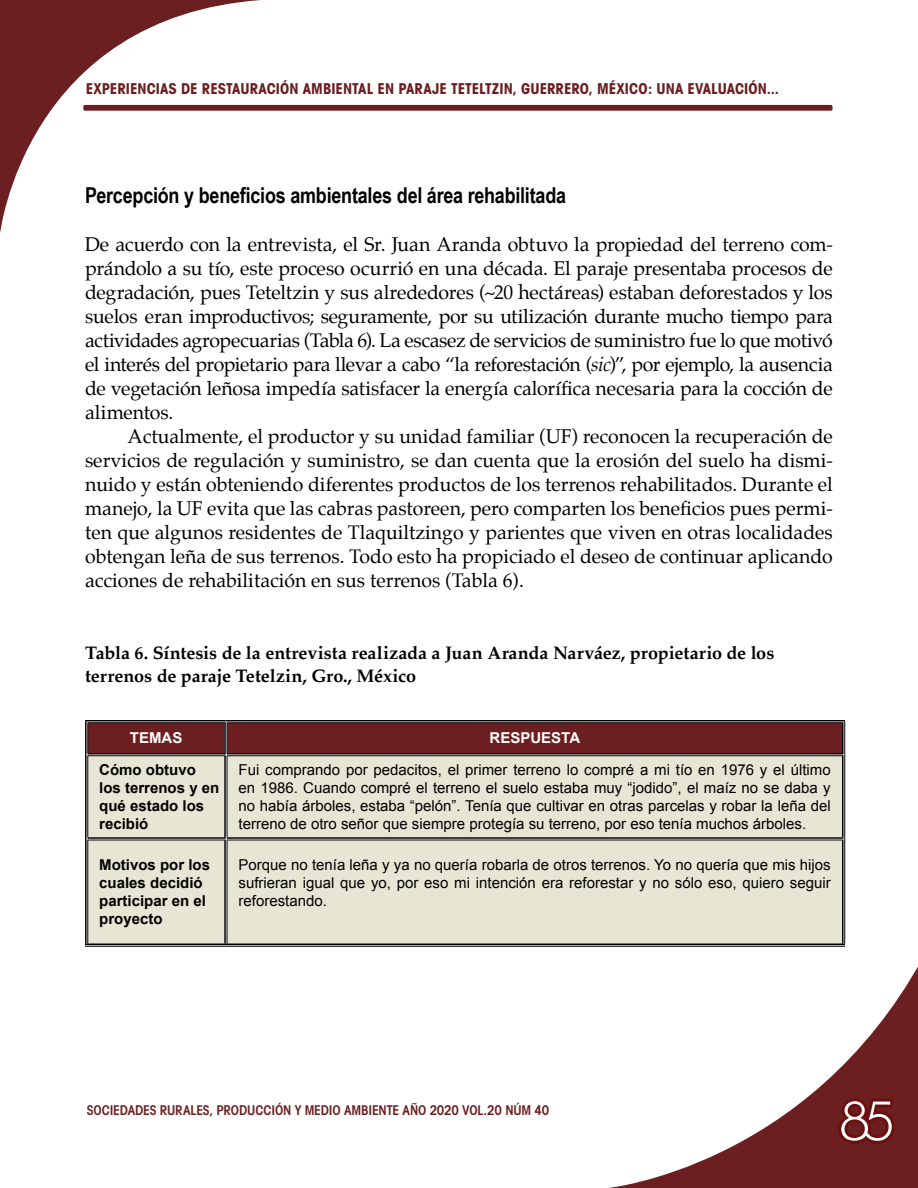
<style>
.page{position:relative;width:918px;height:1188px;background:#fff}
.page>*{position:absolute;margin:0;border:0;box-sizing:border-box;transform-origin:0 0}
.t1{font:60px "Martin Got URWT Ligh";color:#fff}
.t2{font:700 21.9px "Arial Narrow";letter-spacing:-.01em;color:#000}
.t3{font:19.5px/24px "Palatino";color:#000;text-align:justify}
.t4{font:700 18px/24px "Palatino";color:#000}
.t5{font:15px/18px "Arial";color:#000;text-align:justify}
.t6{font:700 15px/18px "Arial";color:#000}
.t7{font:700 condensed 15px "Avant Garde";letter-spacing:.005em;color:#6b1f20}
.t8{font:700 15px "Arial";color:#fff}
.t9{font:13.5px "Avant Garde Cond Demi SC850";letter-spacing:-.01em;color:#6b1f20}
.s1{font-style:italic}
</style>
<div class="page">
<div style="left:83px;top:105px;width:749px;height:6px;background:#6b1f20;border-radius:2px"></div>
<svg style="left:0;top:0;width:262px;height:233px"></svg>
<svg style="left:609px;top:966px;width:309px;height:222px"></svg>
<svg style="left:835px;top:1094px;width:64px;height:54px;background:#6b1717"></svg>
<div style="left:89px;top:723px;width:753px;height:30px;background:#6b1f20"></div>
<div style="left:89px;top:756px;width:753px;height:188px;background:#e7e5d3"></div>
<hr style="left:224px;top:723px;width:3px;height:30px;background:#fff">
<hr style="left:224px;top:756px;width:3px;height:81px;background:#fff">
<hr style="left:85px;top:837px;width:141px;height:3px;background:#fff">
<hr style="left:226px;top:837px;width:619px;height:3px;background:#fff">
<hr style="left:224px;top:840px;width:3px;height:104px;background:#fff">
<hr style="left:85px;top:944px;width:141px;height:2px;background:#e7e5d3">
<hr style="left:226px;top:944px;width:619px;height:2px;background:#e7e5d3">
<hr style="left:85px;top:720px;width:141px;height:2px;background:#000">
<hr style="left:88px;top:722px;width:138px;height:1px;background:#000">
<hr style="left:85px;top:722px;width:2px;height:32px;background:#000">
<hr style="left:88px;top:723px;width:1px;height:30px;background:#000">
<hr style="left:226px;top:720px;width:619px;height:2px;background:#000">
<hr style="left:227px;top:722px;width:617px;height:1px;background:#000">
<hr style="left:224px;top:723px;width:2px;height:30px;background:#000">
<hr style="left:227px;top:723px;width:1px;height:30px;background:#000">
<hr style="left:842px;top:723px;width:2px;height:30px;background:#000">
<hr style="left:844px;top:722px;width:1px;height:32px;background:#000">
<hr style="left:88px;top:753px;width:138px;height:1px;background:#000">
<hr style="left:88px;top:755px;width:138px;height:1px;background:#000">
<hr style="left:85px;top:755px;width:2px;height:84px;background:#000">
<hr style="left:88px;top:756px;width:1px;height:81px;background:#000">
<hr style="left:227px;top:753px;width:617px;height:1px;background:#000">
<hr style="left:227px;top:755px;width:617px;height:1px;background:#000">
<hr style="left:224px;top:756px;width:2px;height:81px;background:#000">
<hr style="left:227px;top:756px;width:1px;height:81px;background:#000">
<hr style="left:842px;top:756px;width:2px;height:81px;background:#000">
<hr style="left:844px;top:755px;width:1px;height:84px;background:#000">
<hr style="left:88px;top:837px;width:138px;height:2px;background:#000">
<hr style="left:88px;top:840px;width:138px;height:1px;background:#000">
<hr style="left:85px;top:839px;width:2px;height:105px;background:#000">
<hr style="left:88px;top:840px;width:1px;height:104px;background:#000">
<hr style="left:227px;top:837px;width:617px;height:2px;background:#000">
<hr style="left:227px;top:840px;width:617px;height:1px;background:#000">
<hr style="left:224px;top:840px;width:2px;height:104px;background:#000">
<hr style="left:227px;top:840px;width:1px;height:104px;background:#000">
<hr style="left:842px;top:840px;width:2px;height:104px;background:#000">
<hr style="left:844px;top:839px;width:1px;height:105px;background:#000">
<hr style="left:85px;top:944px;width:141px;height:1px;background:#000">
<hr style="left:85px;top:946px;width:141px;height:1px;background:#000">
<hr style="left:226px;top:944px;width:619px;height:1px;background:#000">
<hr style="left:226px;top:946px;width:619px;height:1px;background:#000">
<p class="t7" style="left:86px;top:79px;width:25px">EXPERIENCIAS</p>
<p class="t7" style="left:181px;top:79px;width:30px">DE RESTA</p>
<p class="t7" style="left:241px;top:79px;width:19px">URACIÓN</p>
<p class="t7" style="left:303px;top:79px;width:37px">AMBIENTAL</p>
<p class="t7" style="left:378px;top:79px;width:30px">EN PARA</p>
<p class="t7" style="left:432px;top:79px;width:34px">JE TETELT</p>
<p class="t7" style="left:492px;top:79px;width:57px">ZIN, GUERRERO</p>
<p class="t7" style="left:589px;top:79px;width:108px">, MÉXICO: UNA EVAL</p>
<p class="t7" style="left:718px;top:79px;width:18px">UACIÓN</p>
<p class="t7" style="left:767px;top:79px;width:14px">...</p>
<p class="t2" style="left:85px;top:178px;width:483px">Percepción y beneficios ambientales del área rehabilitada</p>
<p class="t3" style="left:85px;top:232px;width:749px">De acuerdo con la entrevista, el Sr. Juan Aranda obtuvo la propiedad del terreno com&shy;prándolo a su tío, este proceso ocurrió en una década. El paraje presentaba procesos de degradación, pues Teteltzin y sus alrededores (~20 hectáreas) estaban deforestados y los suelos eran improductivos; seguramente, por su utilización durante mucho tiempo para actividades agropecuarias (Tabla 6). La escasez de servicios de suministro fue lo que motivó el interés del propietario para llevar a cabo “la reforestación (<span class="s1">sic</span>)”, por ejemplo, la ausencia de vegetación leñosa impedía satisfacer la energía calorífica necesaria para la cocción de alimentos.</p>
<p class="t3" style="left:85px;top:424px;width:749px;text-indent:43px">Actualmente, el productor y su unidad familiar (UF) reconocen la recuperación de servicios de regulación y suministro, se dan cuenta que la erosión del suelo ha dismi&shy;nuido y están obteniendo diferentes productos de los terrenos rehabilitados. Durante el manejo, la UF evita que las cabras pastoreen, pero comparten los beneficios pues permi&shy;ten que algunos residentes de Tlaquiltzingo y parientes que viven en otras localidades obtengan leña de sus terrenos. Todo esto ha propiciado el deseo de continuar aplicando acciones de rehabilitación en sus terrenos (Tabla 6).</p>
<p class="t4" style="left:85px;top:640px;width:691px">Tabla 6. Síntesis de la entrevista realizada a Juan Aranda Narváez, propietario de los terrenos de paraje Tetelzin, Gro., México</p>
<p class="t8" style="left:130px;top:728px;width:54px">TEMAS</p>
<p class="t8" style="left:490px;top:728px;width:92px">RESPUESTA</p>
<p class="t6" style="left:99px;top:761px;width:122px">Cómo obtuvo los terrenos y en qué estado los recibió</p>
<p class="t5" style="left:239px;top:761px;width:594px">Fui comprando por pedacitos, el primer terreno lo compré a mi tío en 1976 y el último en 1986. Cuando compré el terreno el suelo estaba muy “jodido”, el maíz no se daba y no había árboles, estaba “pelón”. Tenía que cultivar en otras parcelas y robar la leña del terreno de otro señor que siempre protegía su terreno, por eso tenía muchos árboles.</p>
<p class="t6" style="left:99px;top:857px;width:112px">Motivos por los cuales decidió participar en el proyecto</p>
<p class="t5" style="left:239px;top:856px;width:594px">Porque no tenía leña y ya no quería robarla de otros terrenos. Yo no quería que mis hijos sufrieran igual que yo, por eso mi intención era reforestar y no sólo eso, quiero seguir reforestando.</p>
<p class="t9" style="left:87px;top:1101px;width:464px">SOCIEDADES RURALES, PRODUCCIÓN Y MEDIO AMBIENTE AÑO 2020 VOL.20 NÚM 40</p>
<h1 class="t1" style="left:839px;top:1085px;width:57px">85</h1>
</div>
